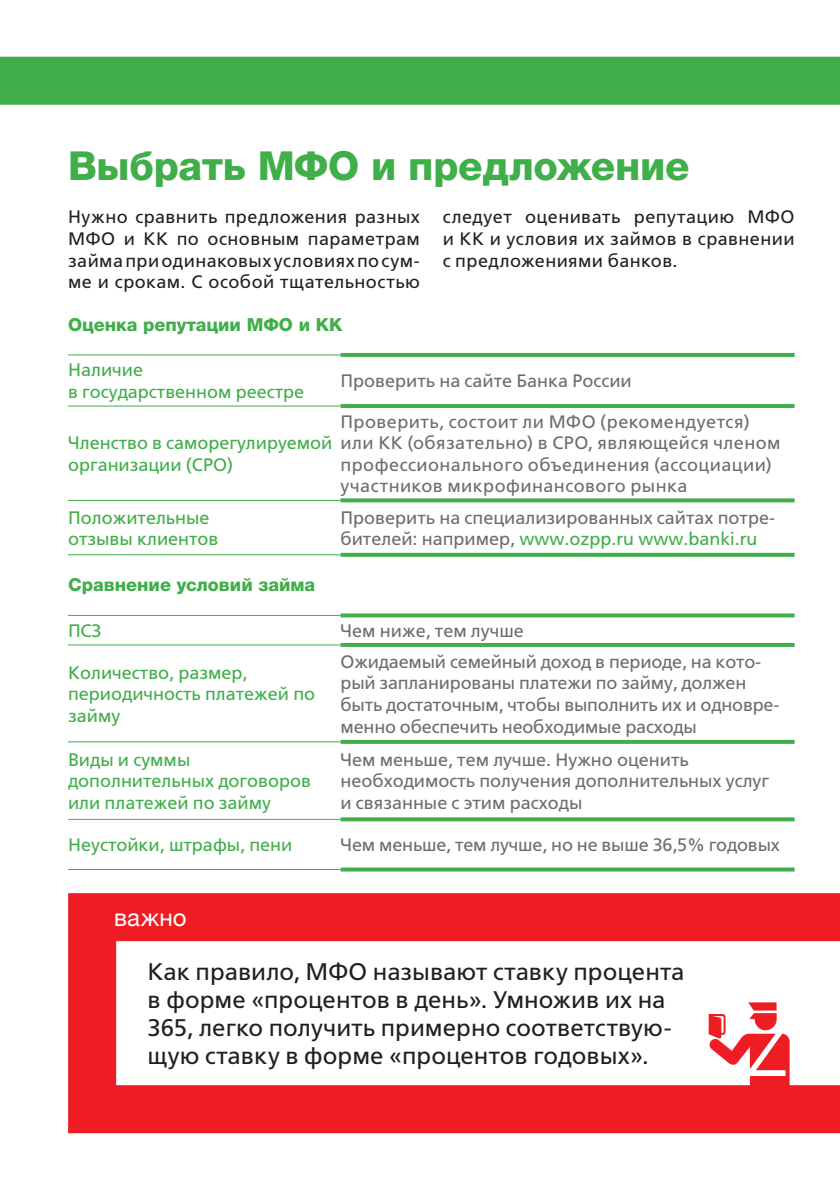
<style>
.page{position:relative;width:840px;height:1191px;background:#fff}
.page>*{position:absolute;margin:0;border:0;box-sizing:border-box;transform-origin:0 0}
.ZAG{font:800 40px "Helvetica Neue LTW1 G";letter-spacing:-.01em;color:#40ae49}
.VREZ{font:24px/28px "Free Set C";color:#231f20}
.t1{font:24px "Helvetica Neue LTW1 G";letter-spacing:.005em;color:#fff}
.TABLE_BODY{font:18px/21.6px "Free Set C";color:#6c6d70}
.TABLE_ZAG{font:18px/21.6px "Free Set C";color:#40ae49}
.BODY{font:18px/21.6px "Free Set C";letter-spacing:.025em;color:#231f20;text-align:justify}
.TABLE_BODY-2{font:18px/21.6px "Free Set C";letter-spacing:.025em;color:#6c6d70}
.BODY_PODZAG{font:800 18px "Helvetica Neue LTW1 G";color:#40ae49}
.s1{color:#6c6d70}
.s2{color:#40ae49}
</style>
<div class="page">
<div style="left:0;top:57px;width:839px;height:48px;background:#40ae49"></div>
<hr style="left:340px;top:353px;width:454px;height:4px;background:#40ae49">
<hr style="left:340px;top:404px;width:454px;height:4px;background:#40ae49">
<svg style="left:340px;top:498px;width:454px;height:4px;background:#52b55a"></svg>
<svg style="left:340px;top:553px;width:454px;height:4px;background:#49b151"></svg>
<hr style="left:68px;top:354px;width:272px;height:1px;background:#40ae49">
<hr style="left:68px;top:406px;width:272px;height:1px;background:#40ae49">
<hr style="left:68px;top:500px;width:272px;height:1px;background:#40ae49">
<hr style="left:68px;top:554px;width:272px;height:1px;background:#40ae49">
<svg style="left:340px;top:613px;width:454px;height:4px;background:#54b65c"></svg>
<hr style="left:340px;top:643px;width:454px;height:4px;background:#40ae49">
<svg style="left:340px;top:740px;width:454px;height:4px;background:#45b04e"></svg>
<svg style="left:340px;top:817px;width:454px;height:4px;background:#50b458"></svg>
<svg style="left:340px;top:867px;width:454px;height:4px;background:#58b860"></svg>
<hr style="left:68px;top:615px;width:272px;height:1px;background:#40ae49">
<hr style="left:68px;top:644px;width:272px;height:1px;background:#40ae49">
<hr style="left:68px;top:741px;width:272px;height:1px;background:#40ae49">
<hr style="left:68px;top:819px;width:272px;height:1px;background:#40ae49">
<hr style="left:68px;top:869px;width:272px;height:1px;background:#40ae49">
<svg style="left:68px;top:893px;width:771px;height:240px"></svg>
<svg style="left:705px;top:1002px;width:84px;height:86px"></svg>
<p class="ZAG" style="left:68px;top:142px;width:622px">Выбрать МФО и предложение</p>
<p class="BODY" style="left:68px;top:206px;width:353px">Нужно сравнить предложения разных МФО и КК по основным параметрам займа при одинаковых условиях по сум&shy;ме и срокам. С особой тщательностью</p>
<p class="BODY" style="left:442px;top:206px;width:353px">следует оценивать репутацию МФО и КК и условия их займов в сравнении с предложениями банков.</p>
<p class="BODY_PODZAG" style="left:68px;top:314px;width:276px">Оценка репутации МФО и КК</p>
<p class="TABLE_ZAG" style="left:68px;top:359px;width:76px">Наличие</p>
<p class="TABLE_ZAG" style="left:68px;top:381px;width:237px">в государственном реестре</p>
<p class="TABLE_BODY" style="left:340px;top:370px;width:292px">Проверить на сайте Банка России</p>
<p class="TABLE_BODY-2" style="left:340px;top:411px;width:410px">Проверить, состоит ли МФО (рекомендуется)</p>
<p class="TABLE_BODY-2" style="left:340px;top:454px;width:432px">профессионального объединения (ассоциации) участников микрофинансового рынка</p>
<p class="TABLE_ZAG" style="left:68px;top:432px;width:713px">Членство в саморегулируемой <span class="s1">или КК (обязательно) в СРО, являющейся членом </span>организации (СРО)</p>
<p class="TABLE_ZAG" style="left:68px;top:507px;width:143px">Положительные</p>
<p class="TABLE_ZAG" style="left:68px;top:528px;width:152px">отзывы клиентов</p>
<p class="BODY_PODZAG" style="left:68px;top:573px;width:248px">Сравнение условий займа</p>
<p class="TABLE_BODY" style="left:340px;top:507px;width:436px">Проверить на специализированных сайтах потре&shy;бителей: например, <span class="s2">www.ozpp.ru www.banki.ru</span></p>
<p class="TABLE_ZAG" style="left:68px;top:620px;width:35px">ПСЗ</p>
<p class="TABLE_BODY" style="left:340px;top:620px;width:185px">Чем ниже, тем лучше</p>
<p class="TABLE_ZAG" style="left:68px;top:661px;width:248px">Количество, размер, периодичность платежей по займу</p>
<p class="TABLE_BODY" style="left:340px;top:651px;width:440px">Ожидаемый семейный доход в периоде, на кото&shy;рый запланированы платежи по займу, должен быть достаточным, чтобы выполнить их и одновре&shy;менно обеспечить необходимые расходы</p>
<p class="TABLE_ZAG" style="left:68px;top:749px;width:244px">Виды и суммы дополнительных договоров или платежей по займу</p>
<p class="TABLE_BODY" style="left:340px;top:749px;width:430px">Чем меньше, тем лучше. Нужно оценить необходимость получения дополнительных услуг и связанные с этим расходы</p>
<p class="TABLE_ZAG" style="left:68px;top:834px;width:226px">Неустойки, штрафы, пени</p>
<p class="TABLE_BODY" style="left:340px;top:834px;width:440px">Чем меньше, тем лучше, но не выше 36,5% годовых</p>
<p class="t1" style="left:114px;top:902px;width:74px">важно</p>
<p class="VREZ" style="left:147px;top:958px;width:538px">Как правило, МФО называют ставку процента в форме «процентов в день». Умножив их на 365, легко получить примерно соответствую&shy;щую ставку в форме «процентов годовых».</p>
</div>
